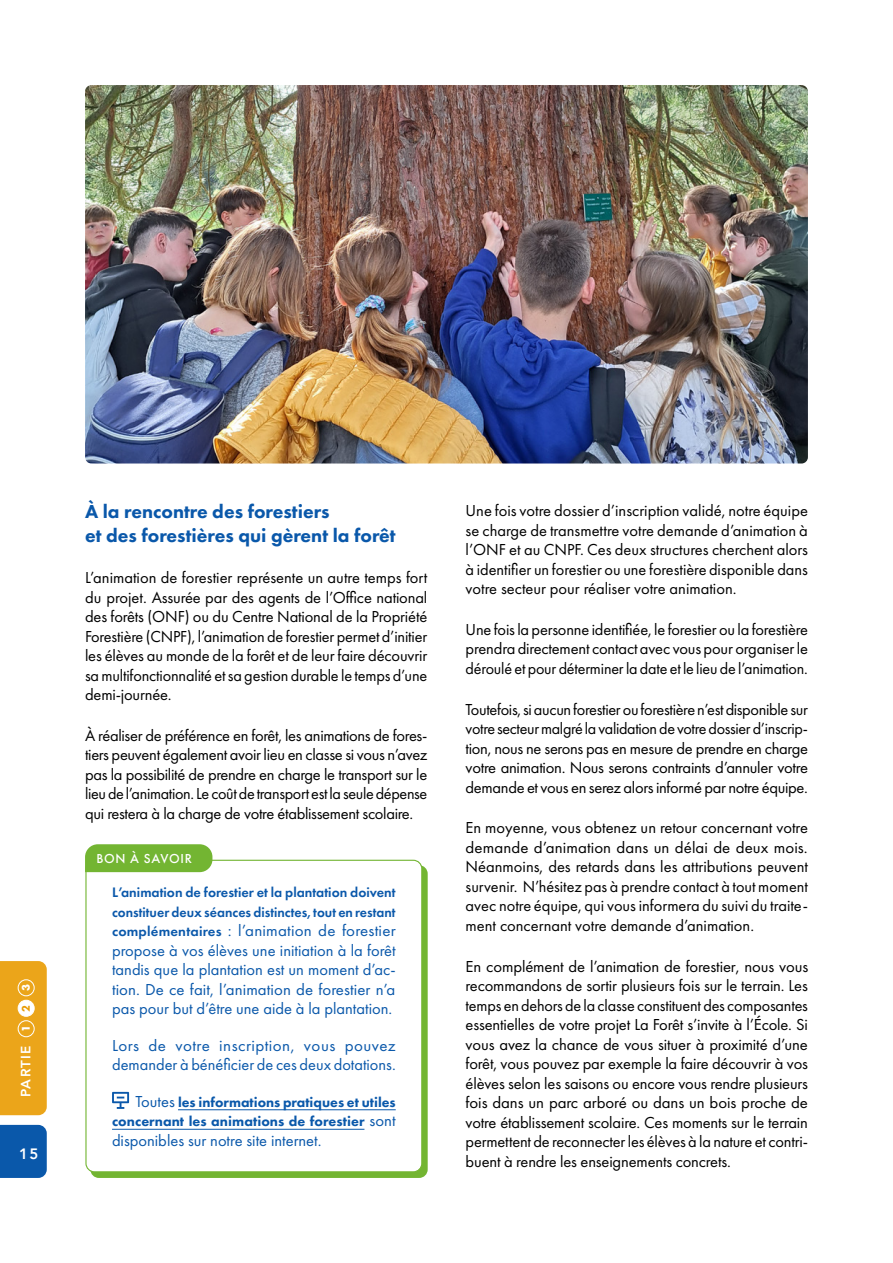
<style>
.page{position:relative;width:893px;height:1263px;background:#fff}
.page>*{position:absolute;margin:0;border:0;box-sizing:border-box;transform-origin:0 0}
.t1{font:800 19.5px/24px "Futura PT";color:#0a58aa}
.t2{font:16.5px/19.5px "Futura PT";letter-spacing:-.01em;color:#000;text-align:justify}
.t3{font:16.5px/19.5px "Futura PT";color:#0a58aa;text-align:justify}
.t4{font:800 15px "Avenir";color:#fff}
.t5{font:600 14.25px/19.5px "Futura PT";color:#0a58aa}
.t6{font:800 14.25px/19.5px "Futura PT";color:#0a58aa;text-align:right}
.t7{font:500 13.5px "Futura PT";letter-spacing:.06em;color:#fff}
.t8{font:800 13.5px "Avenir";letter-spacing:.1em;color:#fff}
.s1{font-family:"Futura PT";font-weight:700;font-size:11.55px}
.s2{font-family:"Futura PT";font-size:11.55px;color:#e99b00}
.s3{font-weight:600;font-size:14.25px}
.s4{font-weight:400;font-size:16.5px}
</style>
<div class="page">
<div style="left:90px;top:865px;width:338px;height:313px;background:#73b532;border-radius:9px"></div>
<div style="left:86px;top:860px;width:336px;height:312px;background:#fff;border-radius:9px"></div>
<hr style="left:178px;top:1109px;width:218px;height:1px;background:#0a58aa">
<hr style="left:112px;top:1129px;width:252px;height:1px;background:#0a58aa">
<svg style="left:112px;top:1092px;width:17px;height:17px"></svg>
<div style="left:85px;top:860px;width:337px;height:312px;border:1px solid #73b532;border-radius:9px"></div>
<div style="left:85px;top:844px;width:127px;height:28px;background:#73b532"></div>
<img style="left:85px;top:85px;width:723px;height:378px">
<div style="left:0;top:961px;width:47px;height:154px;background:#eba51a"></div>
<div style="left:18px;top:1020px;width:17px;height:17px;border:1px solid #fff;border-radius:50%"></div>
<div style="left:18px;top:1000px;width:16px;height:16px;background:#fff;border-radius:50%"></div>
<div style="left:18px;top:1000px;width:17px;height:17px;border:1px solid #fff;border-radius:50%"></div>
<div style="left:18px;top:979px;width:17px;height:17px;border:1px solid #fff;border-radius:50%"></div>
<div style="left:0;top:1125px;width:47px;height:53px;background:#0a58aa"></div>
<p class="t8" style="left:18px;top:1097px;width:114px;rotate:-90deg">PARTIE <span class="s1">1</span> <span class="s2">2</span> <span class="s1">3</span></p>
<p class="t4" style="left:19px;top:1145px;width:21px">15</p>
<p class="t1" style="left:85px;top:500px;width:312px">À la rencontre des forestiers<br>et des forestières qui gèrent la forêt</p>
<p class="t2" style="left:85px;top:568px;width:344px">L’animation de forestier représente un autre temps fort du projet. Assurée par des agents de l’Office national des forêts (ONF) ou du Centre National de la Propriété Forestière (CNPF), l’animation de forestier permet d’initier les élèves au monde de la forêt et de leur faire découvrir sa multifonctionnalité et sa gestion durable le temps d’une demi-journée.</p>
<p class="t2" style="left:85px;top:726px;width:344px">À réaliser de préférence en forêt, les animations de fores&shy;tiers peuvent également avoir lieu en classe si vous n’avez pas la possibilité de prendre en charge le transport sur le lieu de l’animation. Le coût de transport est la seule dépense qui restera à la charge de votre établissement scolaire.</p>
<p class="t7" style="left:97px;top:851px;width:97px">BON À SAVOIR</p>
<p class="t5" style="left:112px;top:882px;width:285px">L’animation de forestier et la plantation doivent constituer deux séances distinctes, tout en restant</p>
<p class="t3" style="left:112px;top:921px;width:285px"><span class="s3">complémentaires</span> : l’animation de forestier propose à vos élèves une initiation à la forêt tandis que la plantation est un moment d’ac&shy;tion. De ce fait, l’animation de forestier n’a pas pour but d’être une aide à la plantation.</p>
<p class="t3" style="left:112px;top:1035px;width:285px">Lors de votre inscription, vous pouvez demander à bénéficier de ces deux dotations.</p>
<p class="t6" style="left:112px;top:1092px;width:285px"><span class="s4">Toutes</span> les informations pratiques et utiles concernant les animations de forestier <span class="s4">sont</span></p>
<p class="t3" style="left:112px;top:1130px;width:211px">disponibles sur notre site internet.</p>
<p class="t2" style="left:466px;top:501px;width:344px">Une fois votre dossier d’inscription validé, notre équipe se charge de transmettre votre demande d’animation à l’ONF et au CNPF. Ces deux structures cherchent alors à identifier un forestier ou une forestière disponible dans votre secteur pour réaliser votre animation.</p>
<p class="t2" style="left:466px;top:620px;width:344px">Une fois la personne identifiée, le forestier ou la forestière prendra directement contact avec vous pour organiser le déroulé et pour déterminer la date et le lieu de l’animation.</p>
<p class="t2" style="left:466px;top:699px;width:344px">Toutefois, si aucun forestier ou forestière n’est disponible sur votre secteur malgré la validation de votre dossier d’inscrip&shy;tion, nous ne serons pas en mesure de prendre en charge votre animation. Nous serons contraints d’annuler votre demande et vous en serez alors informé par notre équipe.</p>
<p class="t2" style="left:466px;top:818px;width:344px">En moyenne, vous obtenez un retour concernant votre demande d’animation dans un délai de deux mois.<br>Néanmoins, des retards dans les attributions peuvent survenir. N’hésitez pas à prendre contact à tout moment avec notre équipe, qui vous informera du suivi du traite&shy;ment concernant votre demande d’animation.</p>
<p class="t2" style="left:466px;top:956px;width:344px">En complément de l’animation de forestier, nous vous recommandons de sortir plusieurs fois sur le terrain. Les temps en dehors de la classe constituent des composantes essentielles de votre projet La Forêt s’invite à l’École. Si vous avez la chance de vous situer à proximité d’une forêt, vous pouvez par exemple la faire découvrir à vos élèves selon les saisons ou encore vous rendre plusieurs fois dans un parc arboré ou dans un bois proche de votre établissement scolaire. Ces moments sur le terrain permettent de reconnecter les élèves à la nature et contri&shy;buent à rendre les enseignements concrets.</p>
</div>
